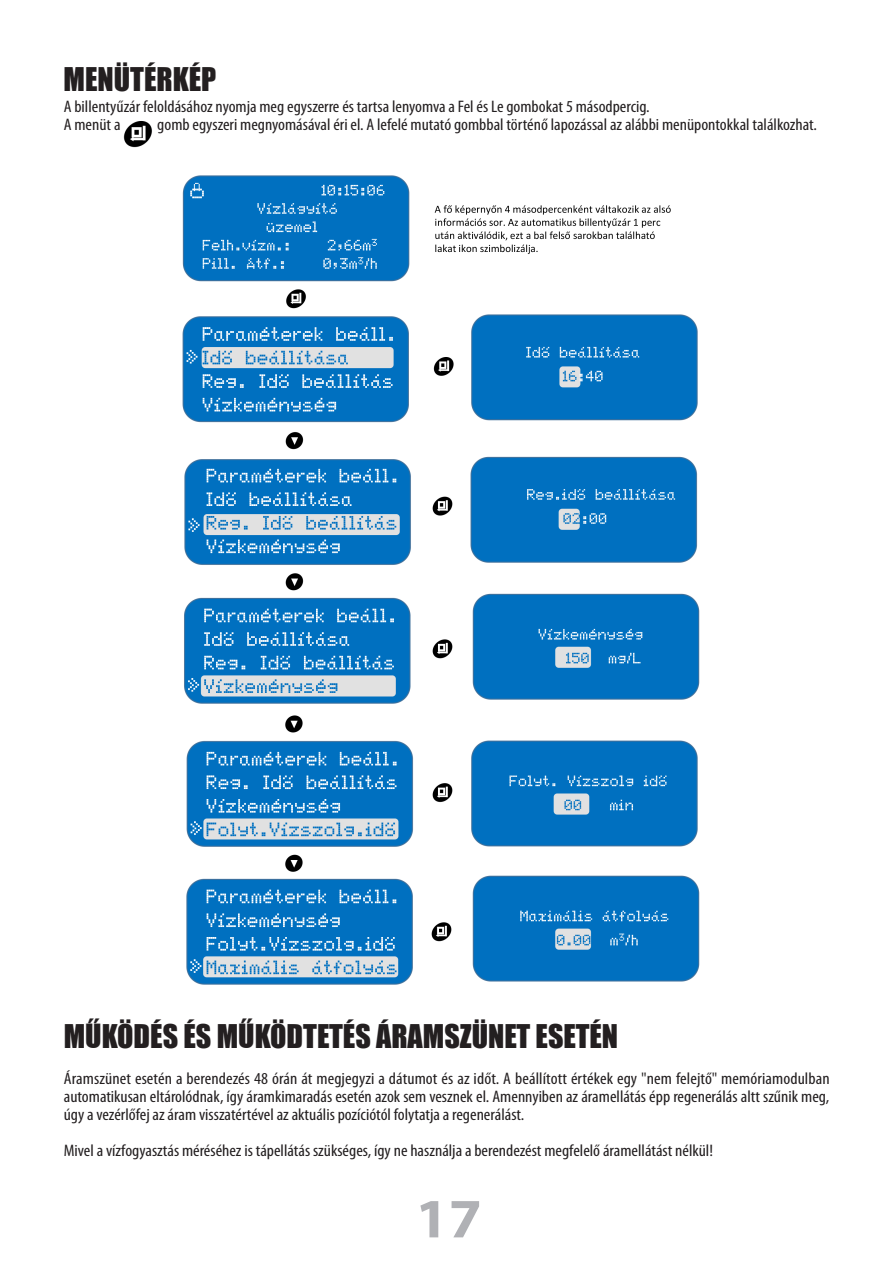
<style>
.page{position:relative;width:893px;height:1263px;background:#fff}
.page>*{position:absolute;margin:0;border:0;box-sizing:border-box;transform-origin:0 0}
.章{font:700 55.8px "Myriad Pro";color:#b0b1b5;scale:1.08 1}
.二级标题{font:30px "Impact";color:#231f20}
.t1{font:condensed 16.8px/18px "Myriad Pro";color:#231f20;text-align:justify;scale:1.08 1}
</style>
<div class="page">
<img style="left:123px;top:121px;width:29px;height:27px">
<img style="left:182px;top:175px;width:518px;height:810px">
<p class="二级标题" style="left:64px;top:56px;width:154px">MENÜTÉRKÉP</p>
<p class="t1" style="left:64px;top:97px;width:544px">A billentyűzár feloldásához nyomja meg egyszerre és tartsa lenyomva a Fel és Le gombokat 5 másodpercig.</p>
<p class="t1" style="left:64px;top:115px;width:54px">A menüt a</p>
<p class="t1" style="left:157px;top:115px;width:612px">gomb egyszeri megnyomásával éri el. A lefelé mutató gombbal történő lapozással az alábbi menüpontokkal találkozhat.</p>
<p class="二级标题" style="left:64px;top:1013px;width:556px">MŰKÖDÉS ÉS MŰKÖDTETÉS ÁRAMSZÜNET ESETÉN</p>
<p class="t1" style="left:64px;top:1070px;width:711px">Áramszünet esetén a berendezés 48 órán át megjegyzi a dátumot és az időt. A beállított értékek egy "nem felejtő" memóriamodulban automatikusan eltárolódnak, így áramkimaradás esetén azok sem vesznek el. Amennyiben az áramellátás épp regenerálás altt szűnik meg, úgy a vezérlőfej az áram visszatértével az aktuális pozíciótól folytatja a regenerálást.</p>
<p class="t1" style="left:64px;top:1142px;width:603px">Mivel a vízfogyasztás méréséhez is tápellátás szükséges, így ne használja a berendezést megfelelő áramellátást nélkül!</p>
<p class="章" style="left:415px;top:1187px;width:63px">17</p>
</div>
